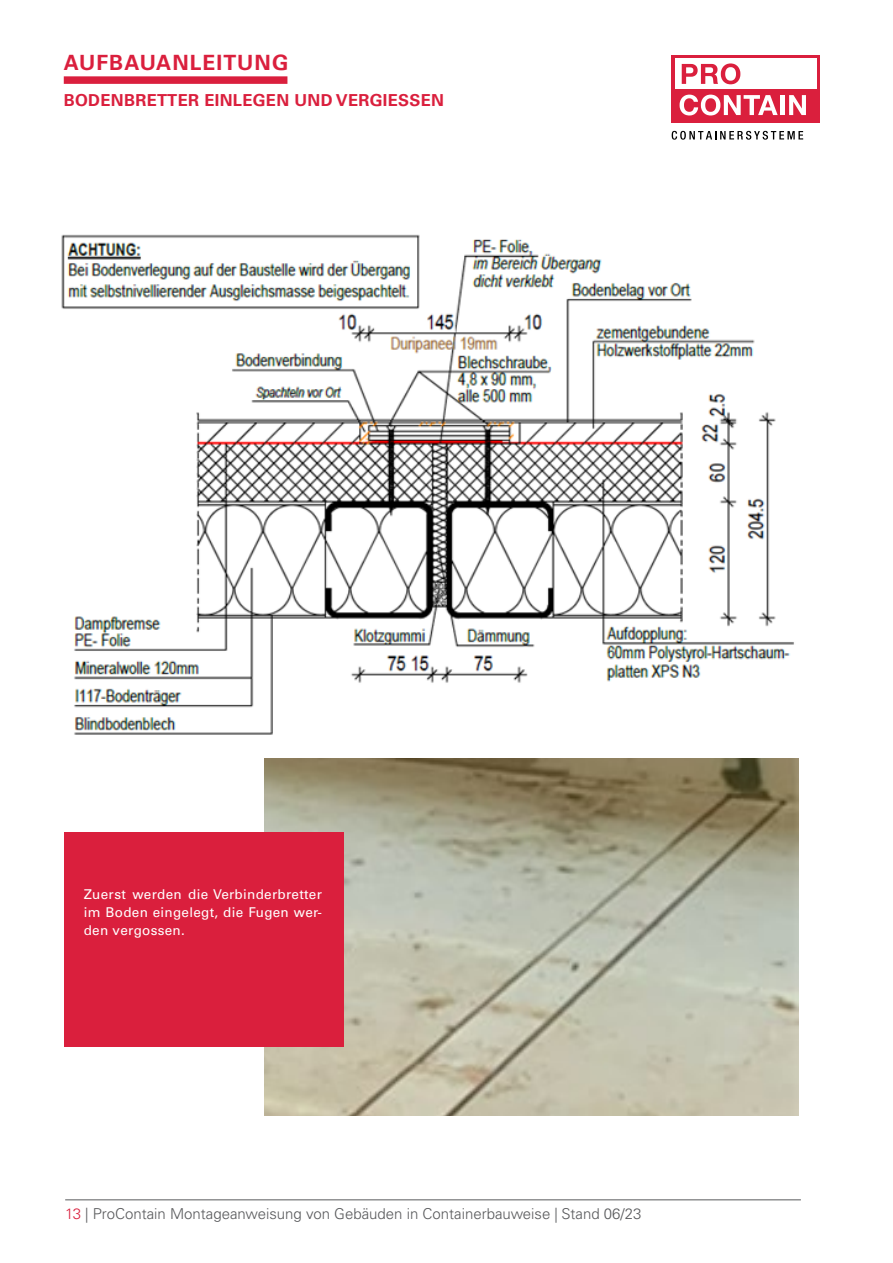
<style>
.page{position:relative;width:893px;height:1263px;background:#fff}
.page>*{position:absolute;margin:0;border:0;box-sizing:border-box;transform-origin:0 0}
.Inhaltsverzeichnis{font:700 21px "Univers LT Pro 65";letter-spacing:.05em;color:#da1f3d}
.Inhaltsverzeichnis-2{font:700 16.5px "Univers LT Pro 65";letter-spacing:.02em;color:#da1f3d}
.t1{font:300 15px "Univers LT Pro 45";color:#58595b}
.Tabelle{font:13.5px/18px "Univers LT Pro 55 Roman";letter-spacing:.02em;color:#fff;text-align:justify}
.s1{color:#da1f3d}
</style>
<div class="page">
<hr style="left:65px;top:1199px;width:736px;height:1px;background:#58595b">
<svg style="left:672px;top:131px;width:131px;height:9px"></svg>
<div style="left:671px;top:55px;width:149px;height:67px;background:#da1f3d"></div>
<div style="left:675px;top:59px;width:141px;height:30px;background:#fff"></div>
<svg style="left:682px;top:63px;width:58px;height:21px"></svg>
<svg style="left:680px;top:95px;width:98px;height:20px"></svg>
<div style="left:780px;top:95px;width:5px;height:20px;background:#fff"></div>
<svg style="left:789px;top:95px;width:17px;height:20px"></svg>
<div style="left:64px;top:76px;width:223px;height:8px;background:#da1f3d"></div>
<img style="left:61px;top:234px;width:733px;height:501px">
<img style="left:264px;top:759px;width:535px;height:357px">
<div style="left:64px;top:832px;width:279px;height:215px;background:#da1f3d"></div>
<p class="Inhaltsverzeichnis" style="left:64px;top:51px;width:226px">AUFBAUANLEITUNG</p>
<p class="Inhaltsverzeichnis-2" style="left:64px;top:91px;width:382px">BODENBRETTER EINLEGEN UND VERGIESSEN</p>
<p class="Tabelle" style="left:84px;top:885px;width:240px">Zuerst werden die Verbinderbretter im Boden eingelegt, die Fugen wer&shy;den vergossen.</p>
<p class="t1" style="left:65px;top:1203px;width:578px"><span class="s1">13</span> | ProContain Montageanweisung von Gebäuden in Containerbauweise | Stand 06/23</p>
</div>
